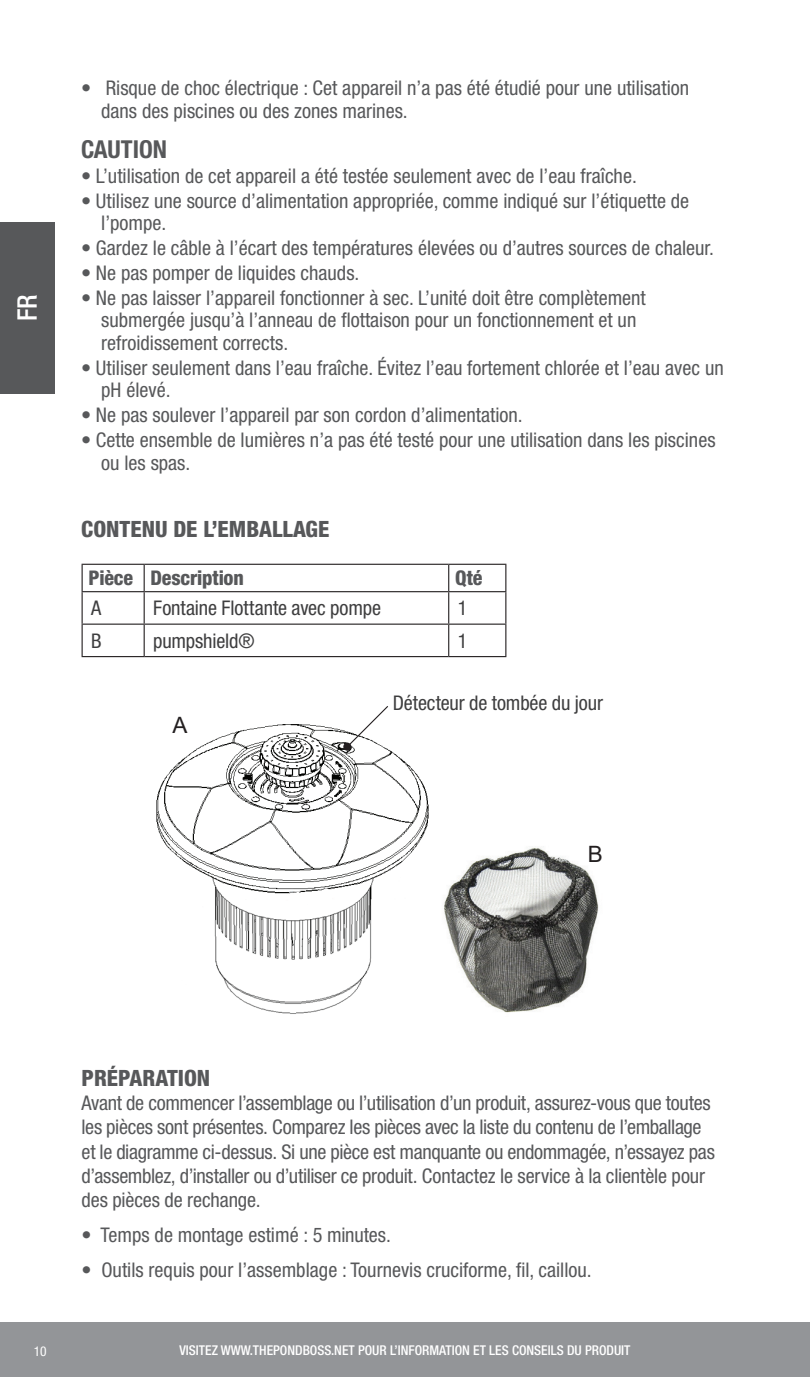
<style>
.page{position:relative;width:810px;height:1377px;background:#fff}
.page>*{position:absolute;margin:0;border:0;box-sizing:border-box;transform-origin:0 0}
.t1{font:500 condensed 27px "Helvetica Neue LT Std";color:#fff}
.t2{font:700 condensed 24.75px "Helvetica Neue LT Std";color:#57585a}
.t3{font:800 condensed 22.5px "Helvetica Neue LT Std";color:#57585a}
.t4{font:22.5px "Arial";color:#231f20}
.t5{font:condensed 20.25px/22.5px "Helvetica Neue LT Std";color:#57585a}
.t6{font:condensed 20.25px "Helvetica Neue LT Std";letter-spacing:-.005em;color:#3e3e3f}
.t7{font:800 condensed 20.25px "Helvetica Neue LT Std";letter-spacing:-.01em;color:#57585a}
.t8{font:500 condensed 13.5px "Helvetica Neue LT Std";color:#fff}
.t9{font:condensed 13.5px "Helvetica Neue LT Std";color:#fff}
</style>
<div class="page">
<div style="left:0;top:1323px;width:810px;height:54px;background:#939598"></div>
<div style="left:0;top:222px;width:54px;height:171px;background:#57585a"></div>
<hr style="left:82px;top:592px;width:1px;height:32px;background:#231f20">
<hr style="left:144px;top:592px;width:1px;height:32px;background:#231f20">
<hr style="left:448px;top:592px;width:1px;height:32px;background:#231f20">
<hr style="left:505px;top:592px;width:1px;height:32px;background:#231f20">
<hr style="left:82px;top:624px;width:62px;height:1px;background:#231f20">
<hr style="left:82px;top:625px;width:1px;height:31px;background:#231f20">
<hr style="left:144px;top:624px;width:305px;height:1px;background:#231f20">
<hr style="left:144px;top:625px;width:1px;height:31px;background:#231f20">
<hr style="left:449px;top:624px;width:57px;height:1px;background:#231f20">
<hr style="left:448px;top:625px;width:1px;height:31px;background:#231f20">
<hr style="left:505px;top:625px;width:1px;height:31px;background:#231f20">
<hr style="left:82px;top:656px;width:62px;height:1px;background:#231f20">
<hr style="left:144px;top:656px;width:305px;height:1px;background:#231f20">
<hr style="left:449px;top:656px;width:57px;height:1px;background:#231f20">
<svg style="left:82px;top:564px;width:424px;height:27px"></svg>
<hr style="left:82px;top:591px;width:62px;height:1px;background:#231f20">
<hr style="left:144px;top:591px;width:305px;height:1px;background:#231f20">
<hr style="left:449px;top:591px;width:57px;height:1px;background:#231f20">
<img style="left:156px;top:724px;width:273px;height:290px">
<img style="left:444px;top:847px;width:155px;height:166px">
<svg style="left:346px;top:706px;width:43px;height:42px"></svg>
<div style="left:343px;top:743px;width:8px;height:8px;background:#231f20;border-radius:50%"></div>
<h1 class="t1" style="left:11px;top:321px;width:28px;rotate:-90deg">FR</h1>
<p class="t5" style="left:101px;top:77px;width:589px;text-indent:-20px">• Risque de choc électrique : Cet appareil n’a pas été étudié pour une utilisation dans des piscines ou des zones marines.</p>
<p class="t2" style="left:81px;top:134px;width:88px">CAUTION</p>
<p class="t5" style="left:81px;top:164px;width:557px">• L’utilisation de cet appareil a été testée seulement avec de l’eau fraîche.</p>
<p class="t5" style="left:101px;top:189px;width:590px;text-indent:-20px">• Utilisez une source d’alimentation appropriée, comme indiqué sur l’étiquette de l’pompe.</p>
<p class="t5" style="left:81px;top:237px;width:635px">• Gardez le câble à l’écart des températures élevées ou d’autres sources de chaleur.</p>
<p class="t5" style="left:81px;top:261px;width:280px">• Ne pas pomper de liquides chauds.</p>
<p class="t5" style="left:101px;top:286px;width:546px;text-indent:-20px">• Ne pas laisser l’appareil fonctionner à sec. L’unité doit être complètement submergée jusqu’à l’anneau de flottaison pour un fonctionnement et un refroidissement corrects.</p>
<p class="t5" style="left:101px;top:356px;width:624px;text-indent:-20px">• Utiliser seulement dans l’eau fraîche. Évitez l’eau fortement chlorée et l’eau avec un pH élevé.</p>
<p class="t5" style="left:81px;top:404px;width:443px">• Ne pas soulever l’appareil par son cordon d’alimentation.</p>
<p class="t5" style="left:101px;top:429px;width:616px;text-indent:-20px">• Cette ensemble de lumières n’a pas été testé pour une utilisation dans les piscines ou les spas.</p>
<p class="t3" style="left:81px;top:515px;width:249px">CONTENU DE L’EMBALLAGE</p>
<p class="t7" style="left:89px;top:565px;width:157px">Pièce Description</p>
<p class="t7" style="left:455px;top:565px;width:29px">Qté</p>
<p class="t6" style="left:91px;top:596px;width:12px">A</p>
<p class="t6" style="left:153px;top:596px;width:229px">Fontaine Flottante avec pompe</p>
<p class="t6" style="left:458px;top:596px;width:11px">1</p>
<p class="t6" style="left:91px;top:629px;width:12px">B</p>
<p class="t6" style="left:153px;top:629px;width:103px">pumpshield®</p>
<p class="t6" style="left:458px;top:629px;width:11px">1</p>
<p class="t4" style="left:172px;top:709px;width:17px">A</p>
<p class="t6" style="left:393px;top:691px;width:212px">Détecteur de tombée du jour</p>
<p class="t4" style="left:588px;top:839px;width:17px">B</p>
<p class="t3" style="left:82px;top:1064px;width:130px">PRÉPARATION</p>
<p class="t5" style="left:82px;top:1091px;width:635px;line-height:24.3px">Avant de commencer l’assemblage ou l’utilisation d’un produit, assurez-vous que toutes les pièces sont présentes. Comparez les pièces avec la liste du contenu de l’emballage et le diagramme ci-dessus. Si une pièce est manquante ou endommagée, n’essayez pas d’assemblez, d’installer ou d’utiliser ce produit. Contactez le service à la clientèle pour des pièces de rechange.</p>
<p class="t5" style="left:82px;top:1224px;width:311px">• Temps de montage estimé : 5 minutes.</p>
<p class="t5" style="left:82px;top:1258px;width:512px">• Outils requis pour l’assemblage : Tournevis cruciforme, fil, caillou.</p>
<p class="t9" style="left:34px;top:1343px;width:14px">10</p>
<p class="t8" style="left:179px;top:1342px;width:453px">VISITEZ WWW.THEPONDBOSS.NET POUR L’INFORMATION ET LES CONSEILS DU PRODUIT</p>
</div>
